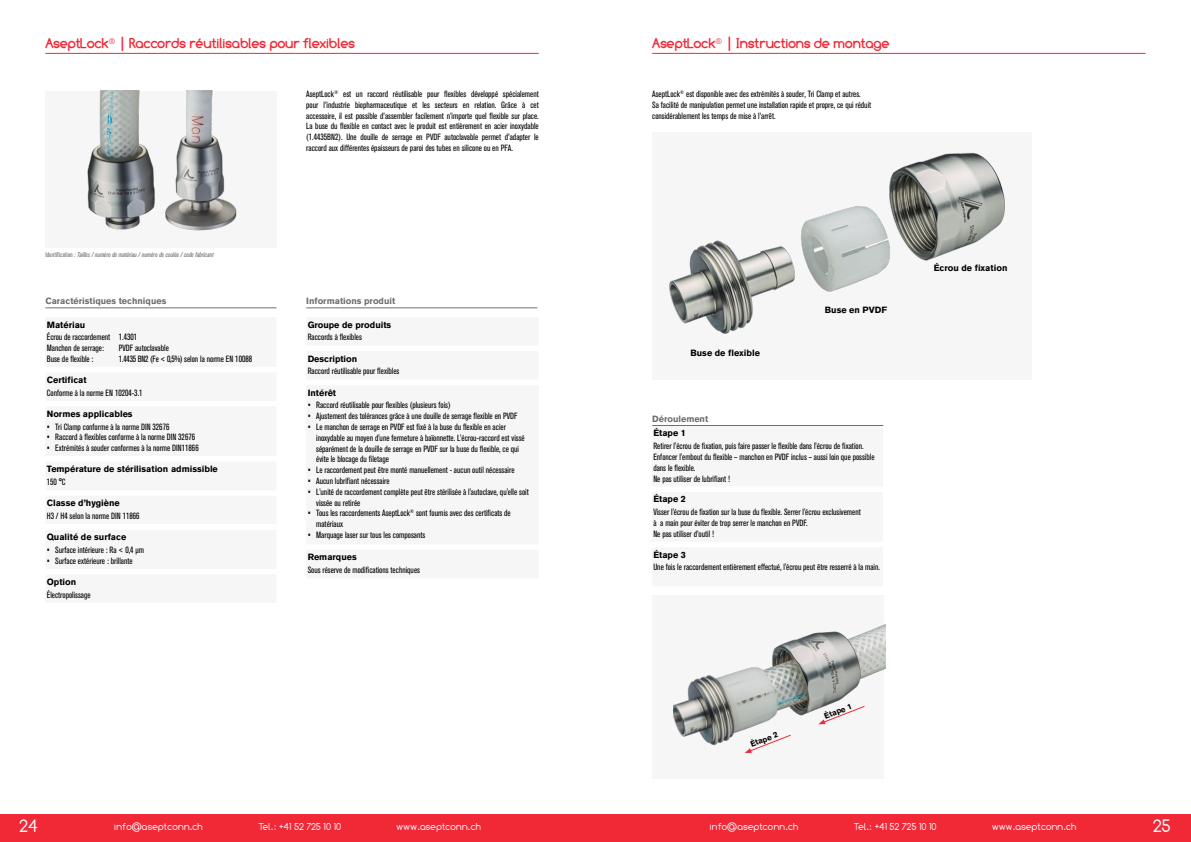
<style>
.page{position:relative;width:1191px;height:842px;background:#fff}
.page>*{position:absolute;margin:0;border:0;box-sizing:border-box;transform-origin:0 0}
.t1{font:18px "Comfortaa";color:#fff}
.t2{font:700 14px "Comfortaa";color:#f12836}
.t3{font:10px "Comfortaa";color:#fff}
.t4{font:condensed 9px/10.8px "Akzidenz Grotesk BQ";color:#000}
.t5{font:700 9px "Akzidenz Grotesk BQ";color:#000}
.t6{font:700 9px "Akzidenz Grotesk BQ";color:#6e6e6e}
.t7{font:700 8px "Akzidenz Grotesk BQ";color:#000}
.t8{font:italic condensed 7px "Akzidenz Grotesk BQ";color:#6e6e6e}
.s1{font-style:normal}
</style>
<div class="page">
<div style="left:0;top:814px;width:1191px;height:28px;background:#f12836"></div>
<div style="left:45px;top:91px;width:231px;height:157px;background:#f6f6f6"></div>
<div style="left:652px;top:133px;width:380px;height:247px;background:#f6f6f6"></div>
<div style="left:652px;top:595px;width:231px;height:183px;background:#f6f6f6"></div>
<img style="left:87px;top:91px;width:150px;height:140px">
<hr style="left:45px;top:53px;width:494px;height:1px;background:#f12836">
<img style="left:669px;top:152px;width:336px;height:182px">
<hr style="left:652px;top:53px;width:493px;height:1px;background:#f12836">
<img style="left:673px;top:624px;width:212px;height:122px">
<svg style="left:744px;top:734px;width:48px;height:19px"></svg>
<svg style="left:818px;top:705px;width:47px;height:19px"></svg>
<hr style="left:652px;top:425px;width:231px;height:1px;background:#6e6e6e">
<hr style="left:45px;top:307px;width:231px;height:1px;background:#6e6e6e">
<hr style="left:306px;top:307px;width:231px;height:1px;background:#6e6e6e">
<h2 class="t2" style="left:45px;top:35px;width:311px">AseptLock<sup>®</sup> | Raccords réutilisables pour flexibles</h2>
<p class="t8" style="left:45px;top:250px;width:170px"><span class="s1">Identification</span> : Tailles / numéro de matériau / numéro de coulée / code fabricant</p>
<p class="t4" style="left:306px;top:89px;width:234px;text-align:justify">AseptLock<sup>®</sup> est un raccord réutilisable pour flexibles développé spécialement pour l’industrie biopharmaceutique et les secteurs en relation. Grâce à cet accessoire, il est possible d’assembler facilement n’importe quel flexible sur place.<br>La buse du flexible en contact avec le produit est entièrement en acier inoxydable (1.4435BN2). Une douille de serrage en PVDF autoclavable permet d’adapter le raccord aux différentes épaisseurs de paroi des tubes en silicone ou en PFA.</p>
<p class="t6" style="left:45px;top:296px;width:123px">Caractéristiques techniques</p>
<p class="t6" style="left:306px;top:296px;width:91px">Informations produit</p>
<p class="t5" style="left:47px;top:319px;width:40px">Matériau</p>
<p class="t4" style="left:47px;top:332px;width:92px">Écrou de raccordement 1.4301<br>Manchon de serrage:</p>
<p class="t5" style="left:308px;top:319px;width:85px">Groupe de produits</p>
<p class="t4" style="left:308px;top:332px;width:56px">Raccords à flexibles</p>
<p class="t5" style="left:308px;top:353px;width:51px">Description</p>
<p class="t4" style="left:308px;top:366px;width:93px">Raccord réutilisable pour flexibles</p>
<p class="t5" style="left:308px;top:387px;width:30px">Intérêt</p>
<p class="t4" style="left:308px;top:400px;width:144px">• Raccord réutilisable pour flexibles (plusieurs fois)</p>
<p class="t4" style="left:308px;top:411px;width:211px">• Ajustement des tolérances grâce à une douille de serrage flexible en PVDF</p>
<p class="t4" style="left:316px;top:422px;width:210px;text-indent:-9px">• Le manchon de serrage en PVDF est fixé à la buse du flexible en acier inoxydable au moyen d'une fermeture à baïonnette. L'écrou-raccord est vissé séparément de la douille de serrage en PVDF sur la buse du flexible, ce qui évite le blocage du filetage</p>
<p class="t4" style="left:308px;top:465px;width:208px">• Le raccordement peut être monté manuellement - aucun outil nécessaire</p>
<p class="t4" style="left:308px;top:476px;width:84px">• Aucun lubrifiant nécessaire</p>
<p class="t4" style="left:316px;top:486px;width:214px;text-indent:-9px">• L'unité de raccordement complète peut être stérilisée à l'autoclave, qu'elle soit vissée ou retirée</p>
<p class="t4" style="left:316px;top:508px;width:196px;text-indent:-9px">• Tous les raccordements AseptLock<sup>®</sup> sont fournis avec des certificats de matériaux</p>
<p class="t4" style="left:308px;top:530px;width:119px">• Marquage laser sur tous les composants</p>
<p class="t5" style="left:308px;top:552px;width:51px">Remarques</p>
<p class="t4" style="left:308px;top:565px;width:114px">Sous réserve de modifications techniques</p>
<p class="t4" style="left:119px;top:343px;width:52px">PVDF autoclavable</p>
<p class="t4" style="left:47px;top:353px;width:48px">Buse de flexible :</p>
<p class="t4" style="left:119px;top:353px;width:135px">1.4435 BN2 (Fe &lt; 0,5%) selon la norme EN 10088</p>
<p class="t5" style="left:47px;top:374px;width:41px">Certificat</p>
<p class="t4" style="left:47px;top:387px;width:97px">Conforme à la norme EN 10204-3.1</p>
<p class="t5" style="left:47px;top:408px;width:87px">Normes applicables</p>
<p class="t4" style="left:47px;top:421px;width:124px">• Tri Clamp conforme à la norme DIN 32676</p>
<p class="t4" style="left:47px;top:432px;width:150px">• Raccord à flexibles conforme à la norme DIN 32676</p>
<p class="t4" style="left:47px;top:443px;width:153px">• Extrémités à souder conformes à la norme DIN11866</p>
<p class="t5" style="left:47px;top:464px;width:173px">Température de stérilisation admissible</p>
<p class="t4" style="left:47px;top:476px;width:20px">150 °C</p>
<p class="t5" style="left:47px;top:498px;width:75px">Classe d’hygiène</p>
<p class="t4" style="left:47px;top:510px;width:94px">H3 / H4 selon la norme DIN 11866</p>
<p class="t5" style="left:47px;top:532px;width:81px">Qualité de surface</p>
<p class="t4" style="left:47px;top:544px;width:99px">• Surface intérieure : Ra &lt; 0,4 µm</p>
<p class="t4" style="left:47px;top:555px;width:87px">• Surface extérieure : brillante</p>
<p class="t5" style="left:47px;top:576px;width:31px">Option</p>
<p class="t4" style="left:47px;top:589px;width:45px">Électropolissage</p>
<h2 class="t2" style="left:652px;top:35px;width:239px">AseptLock<sup>®</sup> | Instructions de montage</h2>
<p class="t4" style="left:652px;top:89px;width:220px">AseptLock<sup>®</sup> est disponible avec des extrémités à souder, Tri Clamp et autres.<br>Sa facilité de manipulation permet une installation rapide et propre, ce qui réduit considérablement les temps de mise à l’arrêt.</p>
<p class="t5" style="left:690px;top:347px;width:71px">Buse de flexible</p>
<p class="t6" style="left:652px;top:413px;width:58px">Déroulement</p>
<p class="t5" style="left:825px;top:305px;width:64px">Buse en PVDF</p>
<p class="t5" style="left:653px;top:428px;width:34px">Étape 1</p>
<p class="t4" style="left:653px;top:441px;width:223px">Retirer l'écrou de fixation, puis faire passer le flexible dans l'écrou de fixation.<br>Enfoncer l'embout du flexible – manchon en PVDF inclus – aussi loin que possible dans le flexible.<br>Ne pas utiliser de lubrifiant !</p>
<p class="t5" style="left:653px;top:494px;width:34px">Étape 2</p>
<p class="t4" style="left:653px;top:507px;width:209px">Visser l'écrou de fixation sur la buse du flexible. Serrer l'écrou exclusivement à a main pour éviter de trop serrer le manchon en PVDF.<br>Ne pas utiliser d’outil !</p>
<p class="t5" style="left:653px;top:549px;width:34px">Étape 3</p>
<p class="t4" style="left:653px;top:562px;width:228px">Une fois le raccordement entièrement effectué, l'écrou peut être resserré à la main.</p>
<p class="t5" style="left:933px;top:263px;width:75px">Écrou de fixation</p>
<p class="t7" style="left:749px;top:740px;width:31px;rotate:-21deg">Étape 2</p>
<p class="t7" style="left:823px;top:712px;width:31px;rotate:-21deg">Étape 1</p>
<h1 class="t1" style="left:20px;top:816px;width:20px">24</h1>
<p class="t3" style="left:114px;top:821px;width:90px">info@aseptconn.ch</p>
<p class="t3" style="left:258px;top:821px;width:84px">Tel.: +41 52 725 10 10</p>
<p class="t3" style="left:396px;top:821px;width:86px">www.aseptconn.ch</p>
<p class="t3" style="left:709px;top:821px;width:90px">info@aseptconn.ch</p>
<p class="t3" style="left:854px;top:821px;width:84px">Tel.: +41 52 725 10 10</p>
<p class="t3" style="left:992px;top:821px;width:86px">www.aseptconn.ch</p>
<h1 class="t1" style="left:1153px;top:816px;width:19px">25</h1>
</div>
